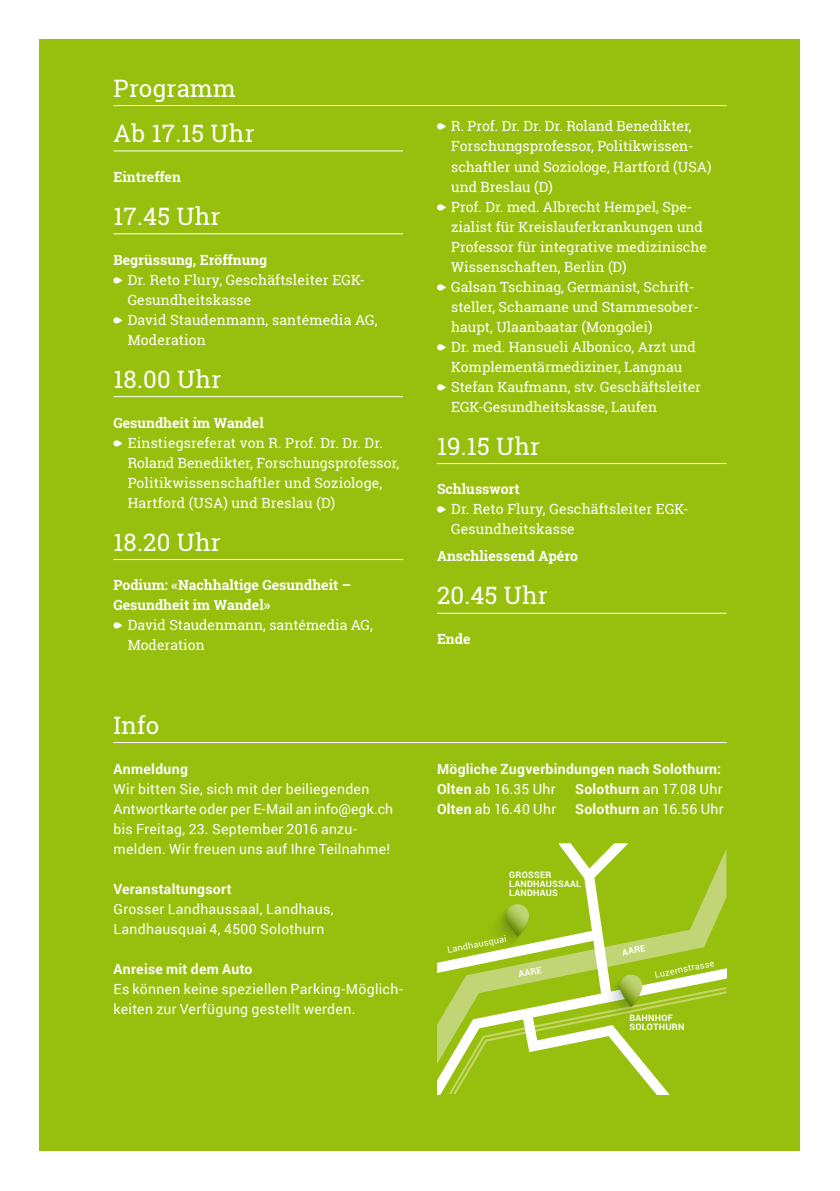
<style>
.page{position:relative;width:840px;height:1191px;background:#fff}
.page>*{position:absolute;margin:0;border:0;box-sizing:border-box;transform-origin:0 0}
.t1{font:24px/45.4px "Roboto Slab";letter-spacing:.01em;color:#fff}
.t2{font:14px "Roboto Slab";color:#fff}
.t3{font:14px/20px "Roboto";letter-spacing:.02em;color:#fff}
.t4{font:700 14px "Roboto Slab";color:#fff}
.t5{font:700 14px/20px "Roboto";letter-spacing:.02em;color:#fff}
.t6{font:700 9px/9px "Roboto";letter-spacing:.03em;color:#fff}
.t7{font:9px "Roboto";color:#fff}
.s1{font-family:"EGK"}
.s2{font-weight:400}
.s3{font-weight:700}
</style>
<div class="page">
<div style="left:40px;top:40px;width:759px;height:1111px;background:#97bf0d"></div>
<hr style="left:113px;top:105px;width:613px;height:1px;background:#fff">
<hr style="left:113px;top:150px;width:290px;height:1px;background:#fff">
<hr style="left:113px;top:233px;width:290px;height:1px;background:#fff">
<hr style="left:113px;top:396px;width:290px;height:1px;background:#fff">
<hr style="left:113px;top:559px;width:290px;height:1px;background:#fff">
<hr style="left:113px;top:742px;width:613px;height:1px;background:#fff">
<hr style="left:437px;top:463px;width:289px;height:1px;background:#fff">
<hr style="left:437px;top:613px;width:289px;height:1px;background:#fff">
<svg style="left:437px;top:843px;width:289px;height:251px"></svg>
<h1 class="t1" style="left:113px;top:65px;width:142px">Programm<br>Ab 17.15 Uhr</h1>
<p class="t4" style="left:113px;top:167px;width:69px">Eintreffen</p>
<h1 class="t1" style="left:113px;top:193px;width:108px">17.45 Uhr</h1>
<p class="t4" style="left:113px;top:250px;width:155px">Begrüssung, Eröffnung</p>
<p class="t2" style="left:113px;top:270px;width:253px"><span class="s1">a</span> Dr. Reto Flury, Geschäftsleiter EGK-</p>
<p class="t2" style="left:128px;top:290px;width:125px">Gesundheitskasse</p>
<p class="t2" style="left:113px;top:310px;width:265px"><span class="s1">a</span> David Staudenmann, santémedia AG,</p>
<p class="t2" style="left:128px;top:330px;width:80px">Moderation</p>
<h1 class="t1" style="left:113px;top:356px;width:109px">18.00 Uhr</h1>
<p class="t4" style="left:113px;top:413px;width:152px">Gesundheit im Wandel</p>
<p class="t2" style="left:113px;top:433px;width:271px"><span class="s1">a</span> Einstiegsreferat von R. Prof. Dr. Dr. Dr.</p>
<p class="t2" style="left:128px;top:453px;width:273px">Roland Benedikter, Forschungsprofessor,</p>
<p class="t2" style="left:128px;top:473px;width:256px">Politikwissenschaftler und Soziologe,</p>
<p class="t2" style="left:128px;top:493px;width:209px">Hartford (USA) und Breslau (D)</p>
<h1 class="t1" style="left:113px;top:519px;width:109px">18.20 Uhr</h1>
<p class="t4" style="left:113px;top:576px;width:239px">Podium: «Nachhaltige Gesundheit –</p>
<p class="t4" style="left:113px;top:596px;width:158px">Gesundheit im Wandel»</p>
<p class="t2" style="left:113px;top:616px;width:261px"><span class="s1">a</span> David Staudenmann, santémedia AG,</p>
<p class="t2" style="left:128px;top:636px;width:78px">Moderation</p>
<h1 class="t1" style="left:113px;top:702px;width:47px">Info</h1>
<p class="t5" style="left:113px;top:758px;width:76px">Anmeldung</p>
<p class="t3" style="left:113px;top:778px;width:281px">Wir bitten Sie, sich mit der beiliegenden Antwortkarte oder per E-Mail an info@egk.ch bis Freitag, 23. September 2016 anzu&shy;melden. Wir freuen uns auf Ihre Teilnahme!</p>
<p class="t5" style="left:113px;top:878px;width:119px">Veranstaltungsort</p>
<p class="t3" style="left:113px;top:898px;width:221px">Grosser Landhaussaal, Landhaus,<br>Landhausquai 4, 4500 Solothurn</p>
<p class="t5" style="left:113px;top:958px;width:140px">Anreise mit dem Auto</p>
<p class="t3" style="left:113px;top:978px;width:291px">Es können keine speziellen Parking-Möglich&shy;keiten zur Verfügung gestellt werden.</p>
<p class="t2" style="left:437px;top:117px;width:256px"><span class="s1">a</span> R. Prof. Dr. Dr. Dr. Roland Benedikter,</p>
<p class="t2" style="left:451px;top:137px;width:244px">Forschungsprofessor, Politikwissen-</p>
<p class="t2" style="left:451px;top:157px;width:262px">schaftler und Soziologe, Hartford (USA)</p>
<p class="t2" style="left:451px;top:177px;width:103px">und Breslau (D)</p>
<p class="t2" style="left:437px;top:197px;width:257px"><span class="s1">a</span> Prof. Dr. med. Albrecht Hempel, Spe-</p>
<p class="t2" style="left:451px;top:217px;width:253px">zialist für Kreislauferkrankungen und</p>
<p class="t2" style="left:451px;top:237px;width:257px">Professor für integrative medizinische</p>
<p class="t2" style="left:451px;top:257px;width:177px">Wissenschaften, Berlin (D)</p>
<p class="t2" style="left:437px;top:277px;width:257px"><span class="s1">a</span> Galsan Tschinag, Germanist, Schrift-</p>
<p class="t2" style="left:451px;top:297px;width:249px">steller, Schamane und Stammesober-</p>
<p class="t2" style="left:451px;top:317px;width:203px">haupt, Ulaanbaatar (Mongolei)</p>
<p class="t2" style="left:437px;top:337px;width:260px"><span class="s1">a</span> Dr. med. Hansueli Albonico, Arzt und</p>
<p class="t2" style="left:451px;top:357px;width:232px">Komplementärmediziner, Langnau</p>
<p class="t2" style="left:437px;top:377px;width:265px"><span class="s1">a</span> Stefan Kaufmann, stv. Geschäftsleiter</p>
<p class="t2" style="left:451px;top:397px;width:207px">EGK-Gesundheitskasse, Laufen</p>
<h1 class="t1" style="left:437px;top:423px;width:105px">19.15 Uhr</h1>
<p class="t4" style="left:437px;top:480px;width:84px">Schlusswort</p>
<p class="t2" style="left:437px;top:500px;width:253px"><span class="s1">a</span> Dr. Reto Flury, Geschäftsleiter EGK-</p>
<p class="t2" style="left:451px;top:520px;width:125px">Gesundheitskasse</p>
<p class="t4" style="left:437px;top:546px;width:142px">Anschliessend Apéro</p>
<h1 class="t1" style="left:437px;top:572px;width:112px">20.45 Uhr</h1>
<p class="t4" style="left:437px;top:629px;width:35px">Ende</p>
<p class="t5" style="left:437px;top:758px;width:285px">Mögliche Zugverbindungen nach Solothurn:<br>Olten <span class="s2">ab 16.35 Uhr</span></p>
<p class="t3" style="left:575px;top:778px;width:149px"><span class="s3">Solothurn</span> an 17.08 Uhr</p>
<p class="t3" style="left:437px;top:798px;width:121px"><span class="s3">Olten</span> ab 16.40 Uhr</p>
<p class="t3" style="left:575px;top:798px;width:150px"><span class="s3">Solothurn</span> an 16.56 Uhr</p>
<p class="t6" style="left:509px;top:870px;width:73px">GROSSER<br>LANDHAUSSAAL<br>LANDHAUS</p>
<p class="t7" style="left:446px;top:943px;width:62px;rotate:-11deg">Landhausquai</p>
<p class="t6" style="left:621px;top:947px;width:25px;rotate:-10deg">AARE</p>
<p class="t6" style="left:517px;top:969px;width:25px;rotate:-10deg">AARE</p>
<p class="t7" style="left:653px;top:968px;width:62px;rotate:-11deg">Luzernstrasse</p>
<p class="t6" style="left:629px;top:1013px;width:56px">BAHNHOF<br>SOLOTHURN</p>
</div>
